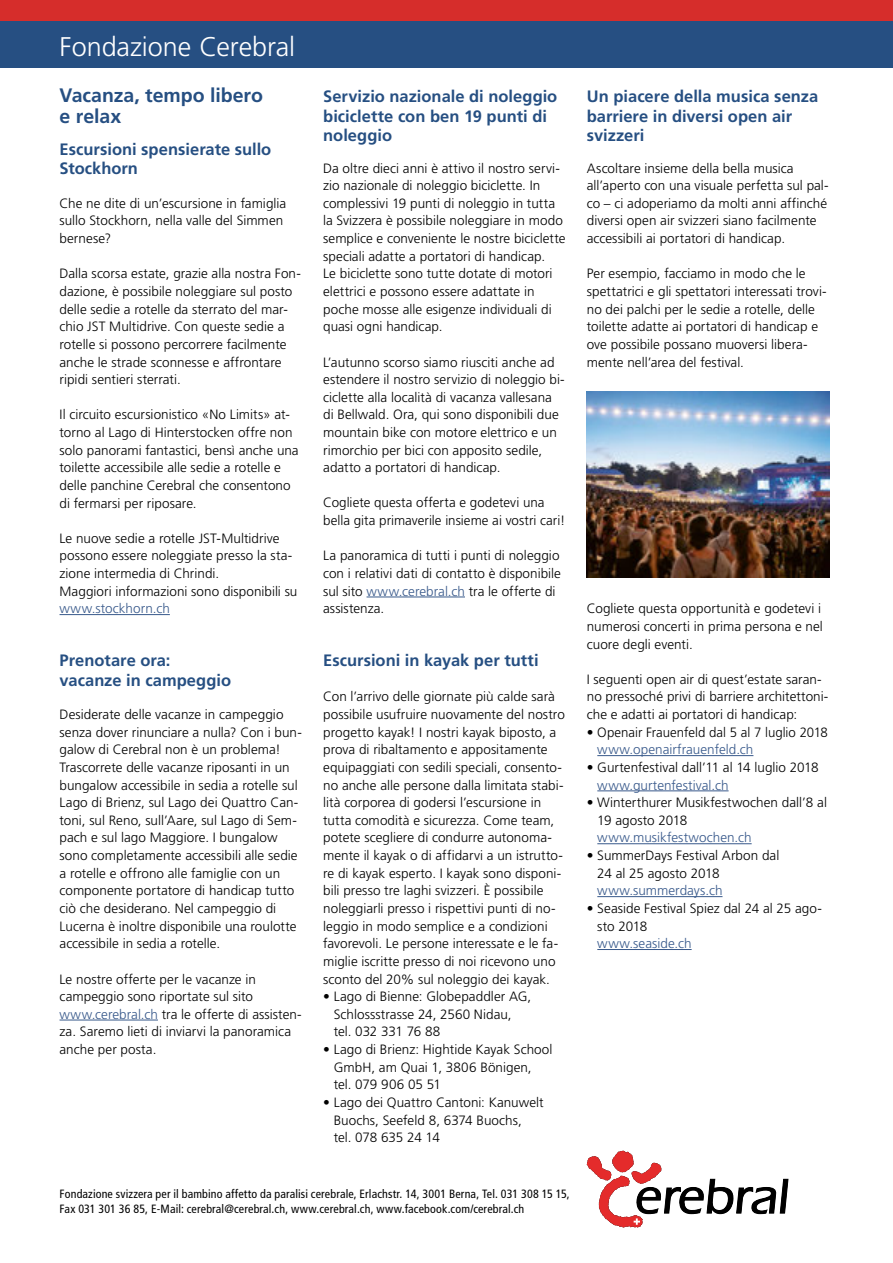
<style>
.page{position:relative;width:893px;height:1263px;background:#fff}
.page>*{position:absolute;margin:0;border:0;box-sizing:border-box;transform-origin:0 0}
.t1{font:300 27px "Frutiger LT Std";color:#fff}
.t2{font:700 19.5px/21px "Frutiger LT Std";color:#264f82}
.t3{font:700 16.5px/19.5px "Frutiger LT Std";color:#264f82}
.t4{font:300 13.5px/17.7px "Frutiger LT Std";letter-spacing:.005em;color:#000}
.t5{font:300 13.5px "Frutiger LT Std";letter-spacing:.005em;color:#38598b}
.t6{font:condensed 12px/14.4px "Frutiger LT Std";letter-spacing:.01em;color:#000}
.s1{color:#38598b}
</style>
<div class="page">
<div style="left:0;top:0;width:893px;height:21px;background:#d62d2b"></div>
<div style="left:0;top:21px;width:893px;height:47px;background:#264f82"></div>
<svg style="left:587px;top:1151px;width:201px;height:76px"></svg>
<hr style="left:60px;top:614px;width:110px;height:1px;background:#38598b">
<hr style="left:60px;top:1020px;width:98px;height:1px;background:#38598b">
<hr style="left:367px;top:597px;width:98px;height:1px;background:#38598b">
<hr style="left:597px;top:755px;width:156px;height:1px;background:#38598b">
<hr style="left:597px;top:790px;width:132px;height:1px;background:#38598b">
<hr style="left:597px;top:843px;width:155px;height:1px;background:#38598b">
<hr style="left:597px;top:896px;width:125px;height:1px;background:#38598b">
<hr style="left:597px;top:949px;width:95px;height:1px;background:#38598b">
<img style="left:587px;top:391px;width:242px;height:187px">
<h1 class="t1" style="left:60px;top:32px;width:237px">Fondazione Cerebral</h1>
<h2 class="t2" style="left:60px;top:85px;width:205px">Vacanza, tempo libero e relax</h2>
<p class="t3" style="left:60px;top:140px;width:213px">Escursioni spensierate sullo<br>Stockhorn</p>
<p class="t4" style="left:60px;top:194px;width:228px">Che ne dite di un’escursione in famiglia sullo Stockhorn, nella valle del Simmen bernese?</p>
<p class="t4" style="left:60px;top:265px;width:243px">Dalla scorsa estate, grazie alla nostra Fon&shy;dazione, è possibile noleggiare sul posto delle sedie a rotelle da sterrato del mar&shy;chio JST Multidrive. Con queste sedie a rotelle si possono percorrere facilmente anche le strade sconnesse e affrontare ripidi sentieri sterrati.</p>
<p class="t4" style="left:60px;top:406px;width:241px">Il circuito escursionistico «No Limits» at&shy;torno al Lago di Hinterstocken offre non solo panorami fantastici, bensì anche una toilette accessibile alle sedie a rotelle e delle panchine Cerebral che consentono di fermarsi per riposare.</p>
<p class="t4" style="left:60px;top:529px;width:239px">Le nuove sedie a rotelle JST-Multidrive possono essere noleggiate presso la sta&shy;zione intermedia di Chrindi.<br>Maggiori informazioni sono disponibili su</p>
<p class="t5" style="left:60px;top:601px;width:112px">www.stockhorn.ch</p>
<p class="t3" style="left:60px;top:651px;width:173px">Prenotare ora: vacanze in campeggio</p>
<p class="t4" style="left:60px;top:706px;width:244px">Desiderate delle vacanze in campeggio senza dover rinunciare a nulla? Con i bun&shy;galow di Cerebral non è un problema!<br>Trascorrete delle vacanze riposanti in un bungalow accessibile in sedia a rotelle sul Lago di Brienz, sul Lago dei Quattro Can&shy;toni, sul Reno, sull’Aare, sul Lago di Sem&shy;pach e sul lago Maggiore. I bungalow sono completamente accessibili alle sedie a rotelle e offrono alle famiglie con un componente portatore di handicap tutto ciò che desiderano. Nel campeggio di Lucerna è inoltre disponibile una roulotte accessibile in sedia a rotelle.</p>
<p class="t4" style="left:60px;top:970px;width:244px">Le nostre offerte per le vacanze in campeggio sono riportate sul sito <span class="s1">www.cerebral.ch</span> tra le offerte di assisten&shy;za. Saremo lieti di inviarvi la panoramica anche per posta.</p>
<p class="t3" style="left:323px;top:87px;width:236px">Servizio nazionale di noleggio biciclette con ben 19 punti di noleggio</p>
<p class="t4" style="left:323px;top:159px;width:244px">Da oltre dieci anni è attivo il nostro servi&shy;zio nazionale di noleggio biciclette. In complessivi 19 punti di noleggio in tutta la Svizzera è possibile noleggiare in modo semplice e conveniente le nostre biciclette speciali adatte a portatori di handicap.<br>Le biciclette sono tutte dotate di motori elettrici e possono essere adattate in poche mosse alle esigenze individuali di quasi ogni handicap.</p>
<p class="t4" style="left:323px;top:353px;width:243px">L’autunno scorso siamo riusciti anche ad estendere il nostro servizio di noleggio bi&shy;ciclette alla località di vacanza vallesana di Bellwald. Ora, qui sono disponibili due mountain bike con motore elettrico e un rimorchio per bici con apposito sedile, adatto a portatori di handicap.</p>
<p class="t4" style="left:323px;top:494px;width:244px">Cogliete questa offerta e godetevi una bella gita primaverile insieme ai vostri cari!</p>
<p class="t4" style="left:323px;top:547px;width:239px">La panoramica di tutti i punti di noleggio con i relativi dati di contatto è disponibile sul sito <span class="s1">www.cerebral.ch</span> tra le offerte di assistenza.</p>
<p class="t3" style="left:323px;top:651px;width:217px">Escursioni in kayak per tutti</p>
<p class="t4" style="left:323px;top:688px;width:243px">Con l’arrivo delle giornate più calde sarà possibile usufruire nuovamente del nostro progetto kayak! I nostri kayak biposto, a prova di ribaltamento e appositamente equipaggiati con sedili speciali, consento&shy;no anche alle persone dalla limitata stabi&shy;lità corporea di godersi l’escursione in tutta comodità e sicurezza. Come team, potete scegliere di condurre autonoma&shy;mente il kayak o di affidarvi a un istrutto&shy;re di kayak esperto. I kayak sono disponi&shy;bili presso tre laghi svizzeri. È possibile noleggiarli presso i rispettivi punti di no&shy;leggio in modo semplice e a condizioni favorevoli. Le persone interessate e le fa&shy;miglie iscritte presso di noi ricevono uno sconto del 20% sul noleggio dei kayak.</p>
<p class="t4" style="left:334px;top:988px;width:199px;text-indent:-11px">• Lago di Bienne: Globepaddler AG,<br>Schlossstrasse 24, 2560 Nidau, tel. 032 331 76 88</p>
<p class="t4" style="left:334px;top:1041px;width:220px;text-indent:-11px">• Lago di Brienz: Hightide Kayak School<br>GmbH, am Quai 1, 3806 Bönigen, tel. 079 906 05 51</p>
<p class="t4" style="left:334px;top:1093px;width:212px;text-indent:-11px">• Lago dei Quattro Cantoni: Kanuwelt<br>Buochs, Seefeld 8, 6374 Buochs,<br>tel. 078 635 24 14</p>
<p class="t3" style="left:587px;top:87px;width:233px">Un piacere della musica senza barriere in diversi open air svizzeri</p>
<p class="t4" style="left:587px;top:159px;width:243px">Ascoltare insieme della bella musica all’aperto con una visuale perfetta sul pal&shy;co – ci adoperiamo da molti anni affinché diversi open air svizzeri siano facilmente accessibili ai portatori di handicap.</p>
<p class="t4" style="left:587px;top:265px;width:241px">Per esempio, facciamo in modo che le spettatrici e gli spettatori interessati trovi&shy;no dei palchi per le sedie a rotelle, delle toilette adatte ai portatori di handicap e ove possibile possano muoversi libera&shy;mente nell’area del festival.</p>
<p class="t4" style="left:587px;top:600px;width:238px">Cogliete questa opportunità e godetevi i numerosi concerti in prima persona e nel cuore degli eventi.</p>
<p class="t4" style="left:587px;top:670px;width:243px">I seguenti open air di quest’estate saran&shy;no pressoché privi di barriere architettoni&shy;che e adatti ai portatori di handicap:</p>
<p class="t4" style="left:587px;top:723px;width:243px">• Openair Frauenfeld dal 5 al 7 luglio 2018</p>
<p class="t5" style="left:597px;top:742px;width:158px">www.openairfrauenfeld.ch</p>
<p class="t4" style="left:587px;top:758px;width:233px">• Gurtenfestival dall’11 al 14 luglio 2018</p>
<p class="t5" style="left:597px;top:777px;width:133px">www.gurtenfestival.ch</p>
<p class="t4" style="left:597px;top:794px;width:231px;text-indent:-11px">• Winterthurer Musikfestwochen dall’8 al<br>19 agosto 2018</p>
<p class="t5" style="left:597px;top:830px;width:156px">www.musikfestwochen.ch</p>
<p class="t4" style="left:597px;top:847px;width:184px;text-indent:-11px">• SummerDays Festival Arbon dal<br>24 al 25 agosto 2018</p>
<p class="t5" style="left:597px;top:883px;width:127px">www.summerdays.ch</p>
<p class="t4" style="left:597px;top:900px;width:226px;text-indent:-11px">• Seaside Festival Spiez dal 24 al 25 ago&shy;sto 2018</p>
<p class="t5" style="left:597px;top:936px;width:96px">www.seaside.ch</p>
<p class="t6" style="left:60px;top:1187px;width:512px">Fondazione svizzera per il bambino affetto da paralisi cerebrale, Erlachstr. 14, 3001 Berna, Tel. 031 308 15 15,<br>Fax 031 301 36 85, E-Mail: cerebral@cerebral.ch, www.cerebral.ch, www.facebook.com/cerebral.ch</p>
</div>
